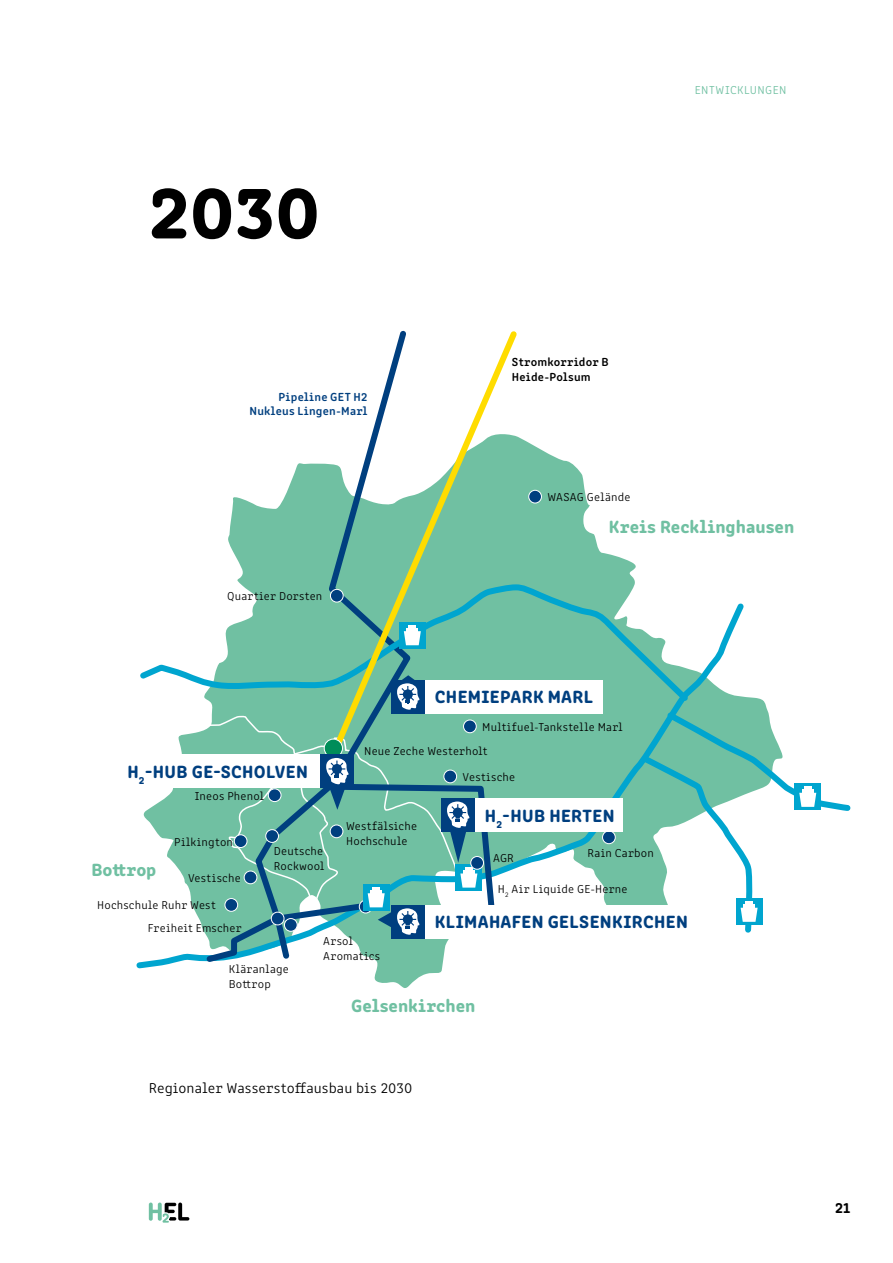
<style>
.page{position:relative;width:893px;height:1263px;background:#fff}
.page>*{position:absolute;margin:0;border:0;box-sizing:border-box;transform-origin:0 0}
.t1{font:75px "Clone Rounded Latn Eb";color:#000}
.t2{font:18px "Clone Rounded Latn Eb";letter-spacing:.025em;color:#003f7f}
.t3{font:18px "Clone Rounded Latn Eb";color:#70c0a2}
.t4{font:300 15px "Clone Rounded Latn";letter-spacing:.005em;color:#000}
.t5{font:700 15px "Clone Rounded Latn";color:#000}
.t6{font:300 12px/14.4px "Clone Rounded Latn";letter-spacing:.02em;color:#000}
.t7{font:600 12px/14.4px "Clone Rounded Latn";letter-spacing:.02em;color:#003f7f;text-align:right}
.t8{font:600 12px/14.4px "Clone Rounded Latn";letter-spacing:.015em;color:#000}
.t9{font:300 12px "Clone Rounded Latn";color:#70c0a2}
</style>
<div class="page">
<svg style="left:149px;top:1202px;width:40px;height:21px"></svg>
<svg style="left:228px;top:438px;width:539px;height:550px"></svg>
<svg style="left:136px;top:600px;width:611px;height:371px"></svg>
<svg style="left:321px;top:438px;width:177px;height:467px;background:#78bdad"></svg>
<div style="left:602px;top:831px;width:13px;height:13px;background:#003f7f;border-radius:50%"></div>
<div style="left:602px;top:830px;width:14px;height:14px;border:1px solid #fff;border-radius:50%"></div>
<div style="left:444px;top:770px;width:13px;height:13px;background:#003f7f;border-radius:50%"></div>
<div style="left:443px;top:770px;width:14px;height:13px;border:1px solid #fff;border-radius:50%"></div>
<div style="left:529px;top:490px;width:12px;height:13px;background:#003f7f;border-radius:50%"></div>
<div style="left:528px;top:490px;width:14px;height:13px;border:1px solid #fff;border-radius:50%"></div>
<svg style="left:136px;top:581px;width:555px;height:123px"></svg>
<svg style="left:331px;top:330px;width:189px;height:423px"></svg>
<div style="left:475px;top:798px;width:147px;height:33px;background:#fff"></div>
<div style="left:441px;top:798px;width:34px;height:33px;background:#003f7f"></div>
<svg style="left:447px;top:801px;width:23px;height:62px"></svg>
<div style="left:425px;top:680px;width:177px;height:33px;background:#fff"></div>
<div style="left:391px;top:680px;width:34px;height:33px;background:#003f7f"></div>
<svg style="left:397px;top:675px;width:23px;height:35px"></svg>
<svg style="left:639px;top:709px;width:212px;height:227px"></svg>
<div style="left:802px;top:789px;width:11px;height:6px;background:#fff"></div>
<div style="left:804px;top:786px;width:8px;height:6px;background:#fff"></div>
<div style="left:455px;top:864px;width:27px;height:27px;background:#00a5cf"></div>
<svg style="left:460px;top:873px;width:17px;height:14px"></svg>
<div style="left:463px;top:870px;width:12px;height:6px;background:#fff"></div>
<div style="left:465px;top:867px;width:8px;height:6px;background:#fff"></div>
<div style="left:399px;top:621px;width:27px;height:27px;background:#00a5cf"></div>
<svg style="left:404px;top:631px;width:17px;height:14px"></svg>
<div style="left:407px;top:628px;width:11px;height:6px;background:#fff"></div>
<div style="left:408px;top:625px;width:8px;height:6px;background:#fff"></div>
<div style="left:425px;top:905px;width:272px;height:33px;background:#fff"></div>
<div style="left:391px;top:905px;width:34px;height:33px;background:#003f7f"></div>
<div style="left:324px;top:739px;width:18px;height:18px;background:#008d59;border-radius:50%"></div>
<div style="left:324px;top:739px;width:19px;height:19px;border:1px solid #fff;border-radius:50%"></div>
<div style="left:118px;top:754px;width:204px;height:34px;background:#fff"></div>
<div style="left:321px;top:754px;width:33px;height:34px;background:#003f7f"></div>
<svg style="left:202px;top:758px;width:218px;height:208px"></svg>
<div style="left:471px;top:856px;width:12px;height:13px;background:#003f7f;border-radius:50%"></div>
<div style="left:470px;top:856px;width:14px;height:14px;border:1px solid #fff;border-radius:50%"></div>
<h1 class="t1" style="left:149px;top:151px;width:173px">2030</h1>
<p class="t9" style="left:695px;top:82px;width:15px">Entwicklungen</p>
<p class="t7" style="left:249px;top:388px;width:119px">Pipeline GET H2<br>Nukleus Lingen-Marl</p>
<p class="t6" style="left:227px;top:588px;width:97px">Quartier Dorsten</p>
<p class="t8" style="left:512px;top:354px;width:98px">Stromkorridor B<br>Heide-Polsum</p>
<p class="t6" style="left:547px;top:489px;width:84px">WASAG Gelände</p>
<h2 class="t3" style="left:609px;top:512px;width:187px">KREIS RECKLINGHAUSEN</h2>
<h2 class="t2" style="left:435px;top:682px;width:23px">CHEMIEPARK</h2>
<h2 class="t2" style="left:548px;top:682px;width:25px">MARL</h2>
<p class="t6" style="left:482px;top:719px;width:142px">Multifuel-Tankstelle Marl</p>
<h2 class="t2" style="left:127px;top:757px;width:105px">H<sub>2</sub>-HUB GE-SCHOLVE</h2>
<h2 class="t2" style="left:296px;top:757px;width:13px">N</h2>
<p class="t6" style="left:195px;top:788px;width:71px">Ineos Phenol</p>
<h2 class="t3" style="left:91px;top:855px;width:67px">BOTTROP</h2>
<p class="t6" style="left:174px;top:834px;width:60px">Pilkington</p>
<p class="t6" style="left:188px;top:870px;width:54px">Vestische</p>
<p class="t6" style="left:97px;top:896px;width:120px">Hochschule Ruhr West</p>
<p class="t6" style="left:148px;top:920px;width:95px">Freiheit Emscher</p>
<p class="t6" style="left:274px;top:843px;width:52px">Deutsche<br>Rockwool</p>
<p class="t6" style="left:364px;top:743px;width:125px">Neue Zeche Westerholt</p>
<p class="t6" style="left:346px;top:818px;width:72px">Westfälsiche<br>Hochschule</p>
<p class="t6" style="left:463px;top:769px;width:54px">Vestische</p>
<h2 class="t2" style="left:485px;top:800px;width:131px">H<sub>2</sub>-HUB HERTEN</h2>
<p class="t6" style="left:588px;top:845px;width:68px">Rain Carbon</p>
<p class="t6" style="left:498px;top:881px;width:131px">H<sub>2</sub> Air Liquide GE-Herne</p>
<p class="t6" style="left:493px;top:850px;width:22px">AGR</p>
<h2 class="t2" style="left:435px;top:907px;width:23px">KLIMAHAFE</h2>
<h2 class="t2" style="left:532px;top:907px;width:92px">N GELSENKIRCHE</h2>
<h2 class="t2" style="left:676px;top:907px;width:13px">N</h2>
<p class="t6" style="left:229px;top:961px;width:62px">Kläranlage<br>Bottrop</p>
<p class="t6" style="left:323px;top:933px;width:58px">Arsol<br>Aromatics</p>
<h2 class="t3" style="left:351px;top:991px;width:126px">GELSENKIRCHEN</h2>
<p class="t4" style="left:149px;top:1077px;width:265px">Regionaler Wasserstoffausbau bis 2030</p>
<p class="t5" style="left:835px;top:1196px;width:17px">21</p>
</div>
